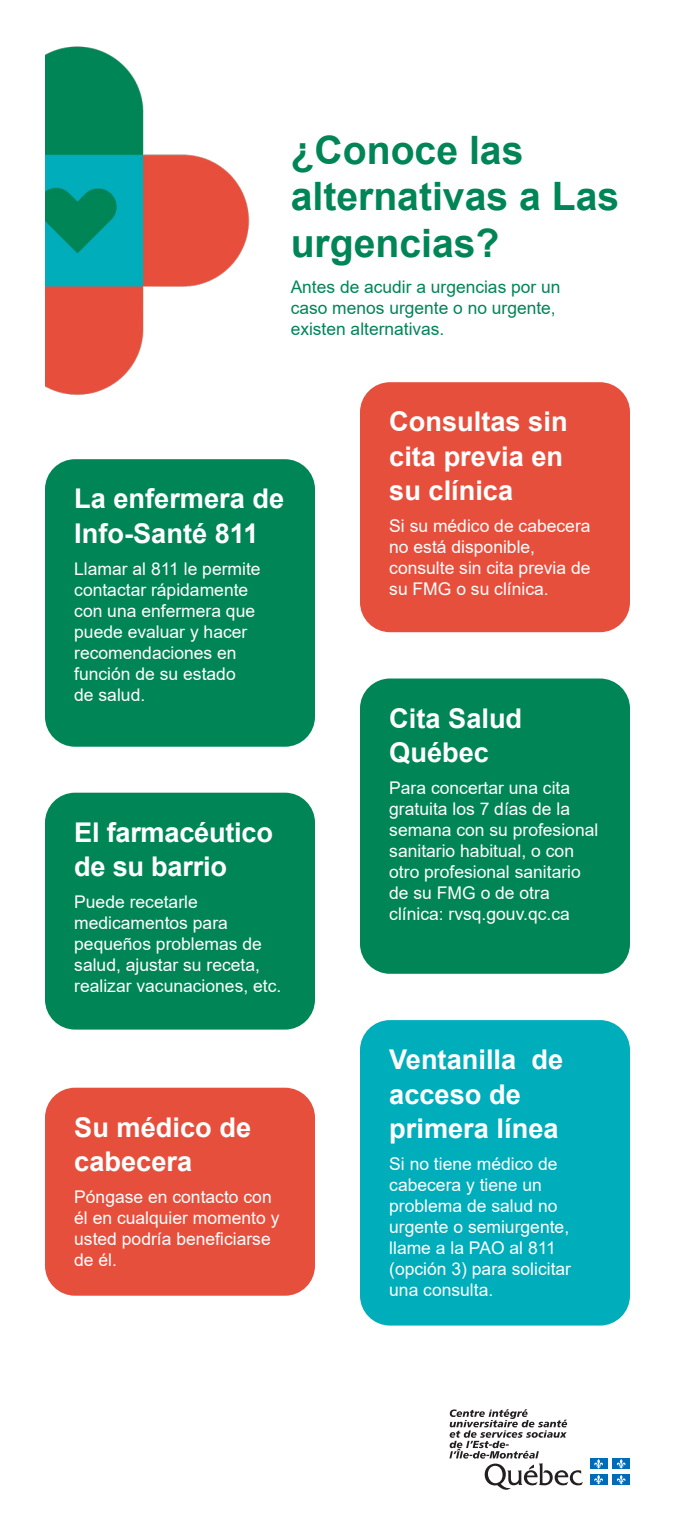
<style>
.page{position:relative;width:675px;height:1530px;background:#fff}
.page>*{position:absolute;margin:0;border:0;box-sizing:border-box;transform-origin:0 0}
.t1{font:700 39.25px/47px "Arial";color:#008556}
.t2{font:700 27.25px/34.5px "Arial";color:#fff}
.t3{font:17.5px/21px "Arial";color:#fff}
.t4{font:17.5px/21px "Arial";color:#008556}
</style>
<div class="page">
<svg style="left:449px;top:1409px;width:134px;height:81px"></svg>
<div style="left:590px;top:1458px;width:17px;height:11px;background:#006bb6"></div>
<svg style="left:594px;top:1459px;width:9px;height:10px"></svg>
<div style="left:612px;top:1458px;width:18px;height:11px;background:#006bb6"></div>
<svg style="left:617px;top:1459px;width:9px;height:10px"></svg>
<div style="left:590px;top:1474px;width:17px;height:11px;background:#006bb6"></div>
<svg style="left:594px;top:1475px;width:9px;height:9px"></svg>
<div style="left:612px;top:1474px;width:18px;height:11px;background:#006bb6"></div>
<svg style="left:617px;top:1475px;width:9px;height:9px"></svg>
<img style="left:45px;top:46px;width:205px;height:349px">
<div style="left:45px;top:459px;width:270px;height:288px;background:#008556;border-radius:30px"></div>
<div style="left:360px;top:382px;width:270px;height:250px;background:#e74f3d;border-radius:30px"></div>
<div style="left:360px;top:679px;width:270px;height:295px;background:#008556;border-radius:30px"></div>
<div style="left:360px;top:1020px;width:270px;height:306px;background:#00adbb;border-radius:30px"></div>
<div style="left:45px;top:1088px;width:270px;height:208px;background:#e74f3d;border-radius:30px"></div>
<div style="left:45px;top:793px;width:270px;height:237px;background:#008556;border-radius:30px"></div>
<p class="t1" style="left:291px;top:127px;width:330px">¿Conoce las alternativas a Las urgencias?</p>
<p class="t4" style="left:291px;top:276px;width:271px">Antes de acudir a urgencias por un caso menos urgente o no urgente, existen alternativas.</p>
<p class="t2" style="left:74px;top:482px;width:211px">La enfermera de<br>Info-Santé 811</p>
<p class="t3" style="left:74px;top:558px;width:188px">Llamar al 811 le permite contactar rápidamente con una enfermera que puede evaluar y hacer recomendaciones en función de su estado<br>de salud.</p>
<p class="t2" style="left:74px;top:815px;width:200px">El farmacéutico de su barrio</p>
<p class="t3" style="left:74px;top:892px;width:209px">Puede recetarle medicamentos para pequeños problemas de salud, ajustar su receta, realizar vacunaciones, etc.</p>
<p class="t2" style="left:74px;top:1110px;width:178px">Su médico de cabecera</p>
<p class="t3" style="left:74px;top:1187px;width:207px">Póngase en contacto con él en cualquier momento y usted podría beneficiarse de él.</p>
<p class="t2" style="left:389px;top:405px;width:180px">Consultas sin cita previa en su clínica</p>
<p class="t3" style="left:389px;top:516px;width:203px">Si su médico de cabecera no está disponible, consulte sin cita previa de su FMG o su clínica.</p>
<p class="t2" style="left:389px;top:701px;width:135px">Cita Salud<br>Québec</p>
<p class="t3" style="left:389px;top:778px;width:211px">Para concertar una cita gratuita los 7 días de la semana con su profesional sanitario habitual, o con otro profesional sanitario de su FMG o de otra clínica: rvsq.gouv.qc.ca</p>
<p class="t2" style="left:389px;top:1043px;width:175px">Ventanilla de acceso de primera línea</p>
<p class="t3" style="left:389px;top:1154px;width:183px">Si no tiene médico de cabecera y tiene un problema de salud no urgente o semiurgente, llame a la PAO al 811 (opción 3) para solicitar una consulta.</p>
</div>
